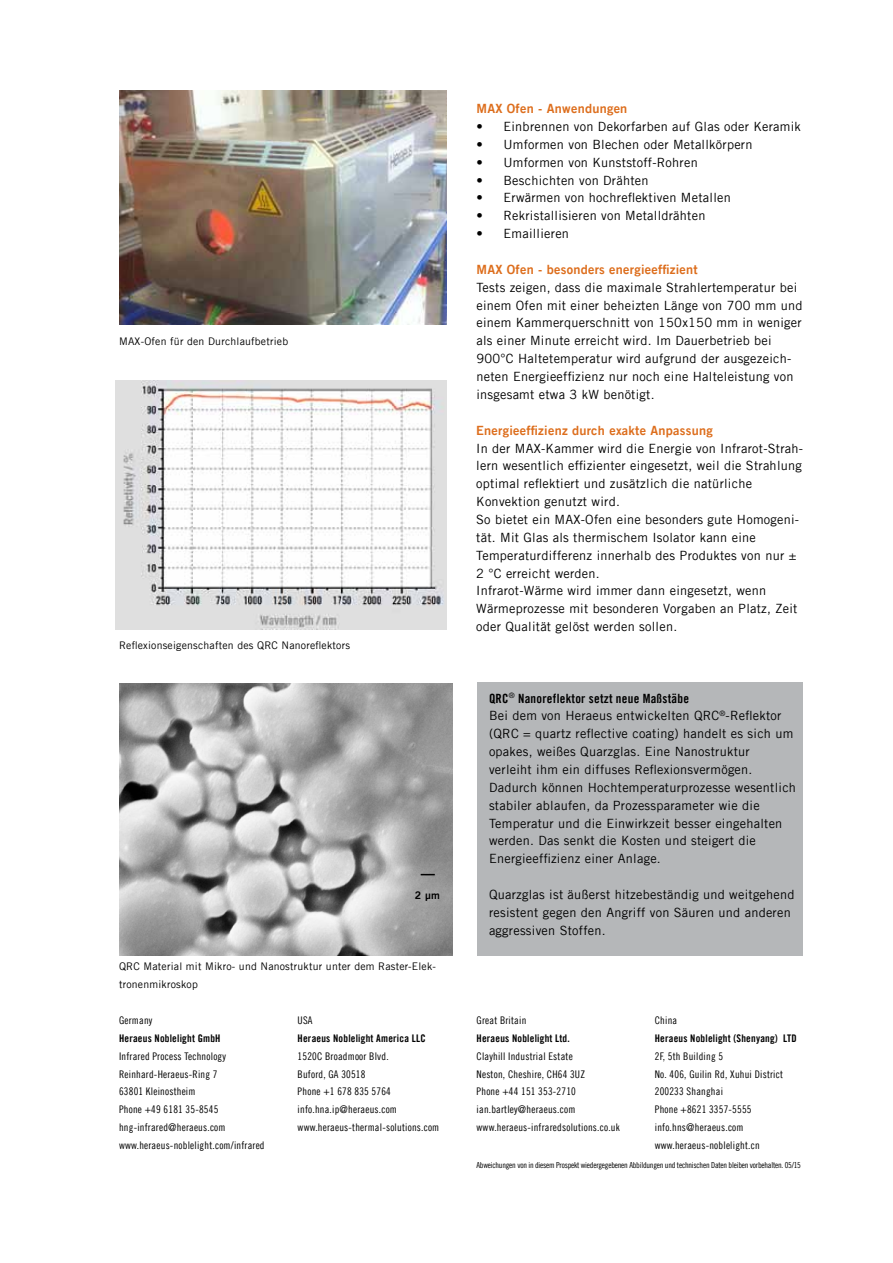
<style>
.page{position:relative;width:893px;height:1263px;background:#fff}
.page>*{position:absolute;margin:0;border:0;box-sizing:border-box;transform-origin:0 0}
.t1{font:12.75px/17.9px "Trade Gothic LT";letter-spacing:.02em;color:#000}
.t2{font:12.75px "Trade Gothic LT Bold Two";letter-spacing:.02em;color:#dd6e1d}
.t3{font:12.75px "Trade Gothic LT Bold Cond Twenty";letter-spacing:.02em;color:#000}
.t4{font:10.5px/17.9px "Trade Gothic LT Cond Eighteen";letter-spacing:.02em;color:#000}
.t5{font:10.5px/17.9px "Trade Gothic LT";letter-spacing:.02em;color:#000}
.t6{font:10.5px "Trade Gothic LT Bold Cond Twenty";letter-spacing:.02em;color:#000}
.t7{font:10.5px "Trade Gothic LT Bold Two";color:#000}
.t8{font:8.25px "Trade Gothic LT Cond Eighteen";letter-spacing:-.025em;color:#000}
</style>
<div class="page">
<div style="left:477px;top:683px;width:326px;height:273px;background:#b5b7b9"></div>
<img style="left:119px;top:683px;width:334px;height:273px">
<svg style="left:421px;top:874px;width:14px;height:1px"></svg>
<img style="left:115px;top:381px;width:331px;height:248px">
<img style="left:119px;top:90px;width:327px;height:234px">
<p class="t5" style="left:119px;top:332px;width:171px">MAX-Ofen für den Durchlaufbetrieb</p>
<p class="t5" style="left:119px;top:636px;width:232px">Reflexionseigenschaften des QRC Nanoreflektors</p>
<p class="t7" style="left:415px;top:889px;width:26px">2 µm</p>
<p class="t5" style="left:119px;top:958px;width:318px">QRC Material mit Mikro- und Nanostruktur unter dem Raster-Elek&shy;tronenmikroskop</p>
<p class="t4" style="left:119px;top:1011px;width:35px">Germany</p>
<p class="t6" style="left:119px;top:1032px;width:103px">Heraeus Noblelight GmbH</p>
<p class="t4" style="left:119px;top:1047px;width:147px">Infrared Process Technology<br>Reinhard-Heraeus-Ring 7<br>63801 Kleinostheim<br>Phone +49 6181 35-8545 hng-infrared@heraeus.com www.heraeus-noblelight.com/infrared</p>
<p class="t4" style="left:298px;top:1011px;width:16px">USA</p>
<p class="t6" style="left:298px;top:1032px;width:129px">Heraeus Noblelight America LLC</p>
<p class="t4" style="left:298px;top:1047px;width:143px">1520C Broadmoor Blvd.<br>Buford, GA 30518<br>Phone +1 678 835 5764 info.hna.ip@heraeus.com www.heraeus-thermal-solutions.com</p>
<p class="t2" style="left:476px;top:101px;width:152px">MAX Ofen - Anwendungen</p>
<p class="t1" style="left:476px;top:117px;width:326px">• Einbrennen von Dekorfarben auf Glas oder Keramik</p>
<p class="t1" style="left:476px;top:135px;width:278px">• Umformen von Blechen oder Metallkörpern</p>
<p class="t1" style="left:476px;top:153px;width:223px">• Umformen von Kunststoff-Rohren</p>
<p class="t1" style="left:476px;top:171px;width:174px">• Beschichten von Drähten</p>
<p class="t1" style="left:476px;top:189px;width:256px">• Erwärmen von hochreflektiven Metallen</p>
<p class="t1" style="left:476px;top:207px;width:231px">• Rekristallisieren von Metalldrähten</p>
<p class="t1" style="left:476px;top:225px;width:94px">• Emaillieren</p>
<p class="t2" style="left:476px;top:261px;width:223px">MAX Ofen - besonders energieeffizient</p>
<p class="t1" style="left:476px;top:278px;width:328px">Tests zeigen, dass die maximale Strahlertemperatur bei einem Ofen mit einer beheizten Länge von 700 mm und einem Kammerquerschnitt von 150x150 mm in weniger als einer Minute erreicht wird. Im Dauerbetrieb bei 900°C Haltetemperatur wird aufgrund der ausgezeich&shy;neten Energieeffizienz nur noch eine Halteleistung von insgesamt etwa 3 kW benötigt.</p>
<p class="t2" style="left:476px;top:422px;width:238px">Energieeffizienz durch exakte Anpassung</p>
<p class="t1" style="left:476px;top:439px;width:328px">In der MAX-Kammer wird die Energie von Infrarot-Strah&shy;lern wesentlich effizienter eingesetzt, weil die Strahlung optimal reflektiert und zusätzlich die natürliche Konvektion genutzt wird.<br>So bietet ein MAX-Ofen eine besonders gute Homogeni&shy;tät. Mit Glas als thermischem Isolator kann eine Temperaturdifferenz innerhalb des Produktes von nur ± 2 °C erreicht werden.<br>Infrarot-Wärme wird immer dann eingesetzt, wenn Wärmeprozesse mit besonderen Vorgaben an Platz, Zeit oder Qualität gelöst werden sollen.</p>
<p class="t3" style="left:489px;top:690px;width:202px">QRC<sup>®</sup> Nanoreflektor setzt neue Maßstäbe</p>
<p class="t1" style="left:489px;top:707px;width:309px">Bei dem von Heraeus entwickelten QRC<sup>®</sup>-Reflektor (QRC = quartz reflective coating) handelt es sich um opakes, weißes Quarzglas. Eine Nanostruktur<br>verleiht ihm ein diffuses Reflexionsvermögen.<br>Dadurch können Hochtemperaturprozesse wesentlich stabiler ablaufen, da Prozessparameter wie die Temperatur und die Einwirkzeit besser eingehalten werden. Das senkt die Kosten und steigert die Energieeffizienz einer Anlage.</p>
<p class="t1" style="left:489px;top:885px;width:307px">Quarzglas ist äußerst hitzebeständig und weitgehend resistent gegen den Angriff von Säuren und anderen aggressiven Stoffen.</p>
<p class="t4" style="left:477px;top:1011px;width:51px">Great Britain</p>
<p class="t6" style="left:477px;top:1032px;width:95px">Heraeus Noblelight Ltd.</p>
<p class="t4" style="left:477px;top:1047px;width:145px">Clayhill Industrial Estate<br>Neston, Cheshire, CH64 3UZ<br>Phone +44 151 353-2710 ian.bartley@heraeus.com www.heraeus-infraredsolutions.co.uk</p>
<p class="t4" style="left:655px;top:1011px;width:24px">China</p>
<p class="t6" style="left:655px;top:1032px;width:143px">Heraeus Noblelight (Shenyang) LTD</p>
<p class="t4" style="left:655px;top:1047px;width:130px">2F, 5th Building 5<br>No. 406, Guilin Rd, Xuhui District<br>200233 Shanghai<br>Phone +8621 3357-5555 info.hns@heraeus.com www.heraeus-noblelight.cn</p>
<p class="t8" style="left:476px;top:1160px;width:326px">Abweichungen von in diesem Prospekt wiedergegebenen Abbildungen und technischen Daten bleiben vorbehalten. 05/15</p>
</div>
